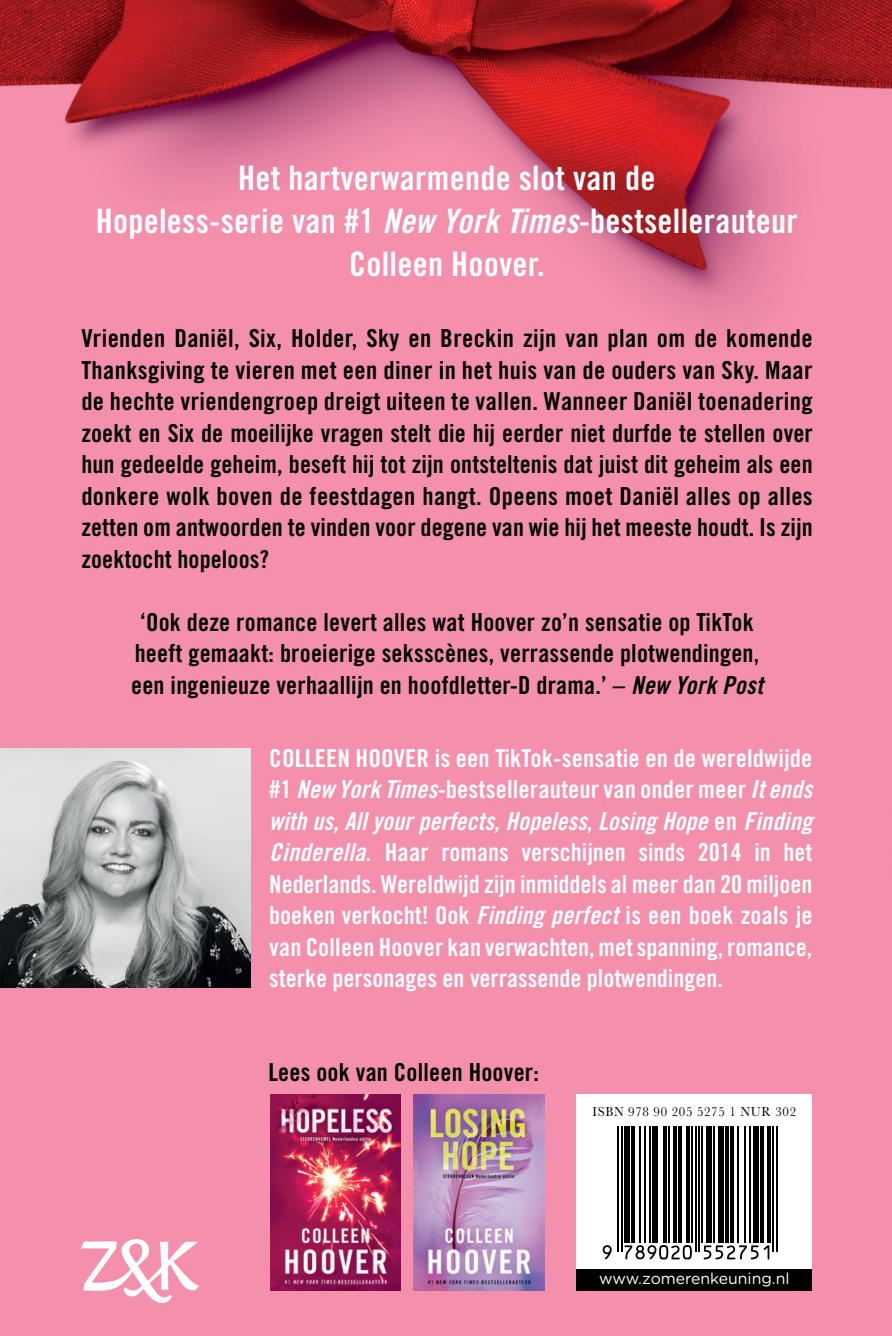
<style>
.page{position:relative;width:892px;height:1336px;background:#fff}
.page>*{position:absolute;margin:0;border:0;box-sizing:border-box;transform-origin:0 0}
.t1{font:33.75px/42.8px "Trade Gothic LT Std Bd Cn 20";letter-spacing:.01em;color:#fff;text-align:center}
.t2{font:24.75px/31.5px "Trade Gothic LT Std Bd Cn 20";letter-spacing:.01em;color:#000001;text-align:justify}
.t3{font:24.75px/31.5px "Trade Gothic Bold Cond Twenty";letter-spacing:.005em;color:#fff}
.t4{font:24.75px "Trade Gothic Bold Cond Twenty Obl";color:#fff}
.t5{font:15.75px "Gotham Rounded";color:#fff}
.t6{font:13.5px "Baskerville";letter-spacing:.05em;color:#000001;scale:.96 1}
.s1{font-family:"Trade Gothic LT Std Bd Cn 20 Obl"}
.s2{font-family:"Trade Gothic Bold Cond Twenty Obl"}
.s3{font-family:"Trade Gothic Bold Cond Twenty"}
</style>
<div class="page">
<img style="left:0;top:0;width:891px;height:787px">
<div style="left:224px;top:787px;width:667px;height:548px;background:#f490ab"></div>
<div style="left:0;top:987px;width:224px;height:348px;background:#f490ab"></div>
<svg style="left:81px;top:1239px;width:118px;height:63px"></svg>
<div style="left:576px;top:1094px;width:236px;height:178px;background:#fff"></div>
<div style="left:576px;top:1269px;width:236px;height:21px;background:#000001"></div>
<svg style="left:611px;top:1126px;width:167px;height:133px"></svg>
<svg style="left:602px;top:1245px;width:9px;height:14px"></svg>
<hr style="left:617px;top:1126px;width:2px;height:125px;background:#000001">
<hr style="left:620px;top:1126px;width:2px;height:125px;background:#000001">
<div style="left:624px;top:1126px;width:5px;height:116px;background:#000001"></div>
<svg style="left:630px;top:1126px;width:4px;height:116px"></svg>
<hr style="left:639px;top:1126px;width:2px;height:116px;background:#000001">
<hr style="left:644px;top:1126px;width:2px;height:116px;background:#000001">
<hr style="left:649px;top:1126px;width:2px;height:116px;background:#000001">
<div style="left:652px;top:1126px;width:5px;height:116px;background:#000001"></div>
<hr style="left:663px;top:1126px;width:3px;height:116px;background:#000001">
<hr style="left:668px;top:1126px;width:1px;height:116px;background:#000001">
<svg style="left:672px;top:1126px;width:4px;height:116px"></svg>
<hr style="left:678px;top:1126px;width:3px;height:116px;background:#000001">
<svg style="left:624px;top:1244px;width:68px;height:15px"></svg>
<hr style="left:686px;top:1126px;width:3px;height:116px;background:#000001">
<hr style="left:691px;top:1126px;width:2px;height:116px;background:#000001">
<hr style="left:695px;top:1126px;width:1px;height:125px;background:#000001">
<hr style="left:698px;top:1126px;width:2px;height:125px;background:#000001">
<hr style="left:701px;top:1126px;width:2px;height:116px;background:#000001">
<div style="left:706px;top:1126px;width:5px;height:116px;background:#000001"></div>
<hr style="left:713px;top:1126px;width:2px;height:116px;background:#000001">
<div style="left:718px;top:1126px;width:5px;height:116px;background:#000001"></div>
<hr style="left:725px;top:1126px;width:3px;height:116px;background:#000001">
<hr style="left:730px;top:1126px;width:3px;height:116px;background:#000001">
<hr style="left:737px;top:1126px;width:1px;height:116px;background:#000001">
<hr style="left:743px;top:1126px;width:2px;height:116px;background:#000001">
<hr style="left:748px;top:1126px;width:2px;height:116px;background:#000001">
<div style="left:753px;top:1126px;width:5px;height:116px;background:#000001"></div>
<svg style="left:703px;top:1245px;width:66px;height:14px"></svg>
<hr style="left:760px;top:1126px;width:4px;height:116px;background:#000001">
<hr style="left:767px;top:1126px;width:3px;height:116px;background:#000001">
<hr style="left:772px;top:1126px;width:2px;height:125px;background:#000001">
<hr style="left:775px;top:1126px;width:2px;height:125px;background:#000001">
<img style="left:413px;top:1094px;width:131px;height:196px">
<img style="left:270px;top:1094px;width:131px;height:196px">
<img style="left:0;top:748px;width:250px;height:239px">
<h1 class="t1" style="left:96px;top:157px;width:703px">Het hartverwarmende slot van de<br>Hopeless-serie van #1 <span class="s1">New York Times</span>-bestsellerauteur<br>Colleen Hoover.</h1>
<p class="t2" style="left:81px;top:322px;width:733px">Vrienden Daniël, Six, Holder, Sky en Breckin zijn van plan om de komende Thanksgiving te vieren met een diner in het huis van de ouders van Sky. Maar de hechte vriendengroep dreigt uiteen te vallen. Wanneer Daniël toenadering zoekt en Six de moeilijke vragen stelt die hij eerder niet durfde te stellen over hun gedeelde geheim, beseft hij tot zijn ontsteltenis dat juist dit geheim als een donkere wolk boven de feestdagen hangt. Opeens moet Daniël alles op alles zetten om antwoorden te vinden voor degene van wie hij het meeste houdt. Is zijn zoektocht hopeloos?</p>
<p class="t2" style="left:131px;top:606px;width:633px;text-align:center">‘Ook deze romance levert alles wat Hoover zo’n sensatie op TikTok heeft gemaakt: broeierige seksscènes, verrassende plotwendingen, een ingenieuze verhaallijn en hoofdletter-D drama.’ – <span class="s1">New York Post</span></p>
<p class="t3" style="left:269px;top:741px;width:544px">COLLEEN HOOVER is een TikTok-sensatie en de wereldwijde #1 <span class="s2">New York Times</span>-bestsellerauteur van onder meer <span class="s2">It ends</span></p>
<p class="t4" style="left:269px;top:805px;width:544px">with us, All your perfects, Hopeless<span class="s3">,</span> Losing Hope <span class="s3">en</span> Finding</p>
<p class="t3" style="left:269px;top:836px;width:544px;text-align:justify"><span class="s2">Cinderella</span>. Haar romans verschijnen sinds 2014 in het Nederlands. Wereldwijd zijn inmiddels al meer dan 20 miljoen boeken verkocht! Ook <span class="s2">Finding perfect</span> is een boek zoals je van Colleen Hoover kan verwachten, met spanning, romance, sterke personages en verrassende plotwendingen.</p>
<p class="t2" style="left:268px;top:1056px;width:272px">Lees ook van Colleen Hoover:</p>
<p class="t6" style="left:592px;top:1102px;width:214px">ISBN 978 90 205 5275 1 NUR 302</p>
<p class="t5" style="left:599px;top:1267px;width:192px">www.zomerenkeuning.nl</p>
</div>
